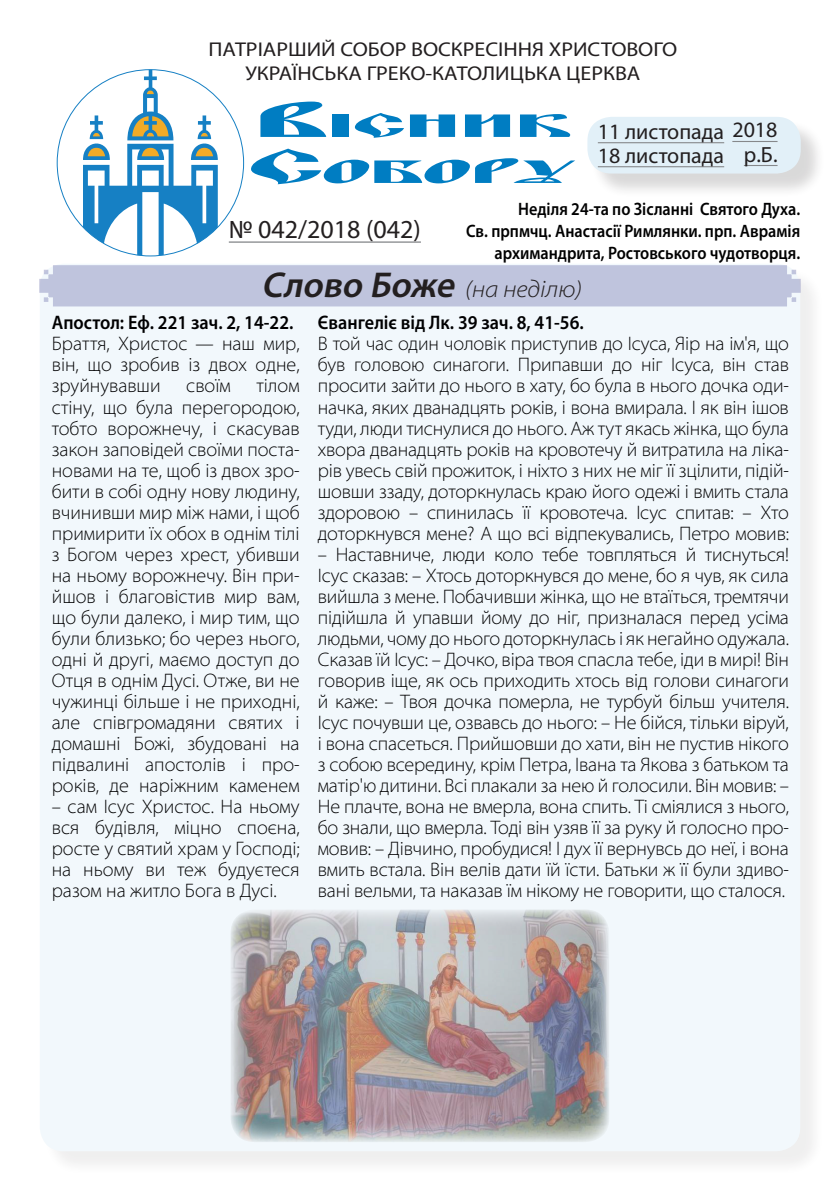
<style>
.page{position:relative;width:840px;height:1191px;background:#fff}
.page>*{position:absolute;margin:0;border:0;box-sizing:border-box;transform-origin:0 0}
.ВІСНИК_СОБОРУ{font:31px/46px "Blagovest Five";color:#007dc2;scale:2.79 1}
.Неділя_Текст{font:26px "Myriad Pro";color:#231f20}
.Назва_рубрики{font:italic 300 semi-expanded 24px "Myriad Pro";color:#231f20}
.Неділя_Текст-2{font:22px "Myriad Pro";color:#231f20}
.t1{font:20px "Myriad Pro";color:#231f20;scale:1.1 1}
.Текст_читання{font:300 semi-expanded 19.6px/21px "Myriad Pro";color:#000001;text-align:justify;scale:.93 1}
.Текст_читання-2{font:600 19.6px "Myriad Pro";color:#000001;scale:.93 1}
.День_календаря{font:600 18px/22px "Myriad Pro";color:#000001;text-align:right;scale:.9 1}
.s1{font-size:44.4px}
.s2{font-weight:600;font-stretch:normal;font-size:36px}
</style>
<div class="page">
<div style="left:43px;top:267px;width:782px;height:909px;background:#f4f4f4"></div>
<div style="left:40px;top:264px;width:759px;height:887px;background:#f2f8fc;border-radius:24px"></div>
<div style="left:39px;top:265px;width:761px;height:41px;background:#bfc4dd"></div>
<div style="left:590px;top:120px;width:234px;height:78px;background:#231f20;opacity:.75"></div>
<div style="left:587px;top:117px;width:213px;height:56px;background:#e2f0f8;border-radius:24px"></div>
<svg style="left:56px;top:69px;width:188px;height:188px"></svg>
<hr style="left:229px;top:241px;width:191px;height:2px;background:#86888b">
<hr style="left:732px;top:141px;width:45px;height:1px;background:#86888b">
<hr style="left:743px;top:165px;width:34px;height:1px;background:#86888b">
<hr style="left:597px;top:142px;width:126px;height:1px;background:#86888b">
<hr style="left:597px;top:166px;width:126px;height:1px;background:#86888b">
<img style="left:231px;top:910px;width:378px;height:232px">
<p class="t1" style="left:208px;top:37px;width:427px">ПАТРІАРШИЙ СОБОР ВОСКРЕСІННЯ ХРИСТОВОГО</p>
<p class="t1" style="left:245px;top:61px;width:360px">УКРАЇНСЬКА ГРЕКО-КАТОЛИЦЬКА ЦЕРКВА</p>
<p class="ВІСНИК_СОБОРУ" style="left:249px;top:102px;width:118px"><span class="s1">В</span>існик<br><span class="s1">С</span>обору</p>
<p class="Неділя_Текст-2" style="left:597px;top:118px;width:181px">11 листопада 2018</p>
<p class="Неділя_Текст-2" style="left:743px;top:141px;width:35px">р.Б.</p>
<p class="Неділя_Текст-2" style="left:597px;top:142px;width:128px">18 листопада</p>
<p class="День_календаря" style="left:466px;top:197px;width:372px">Неділя 24-та по Зісланні Святого Духа.<br>Св. прпмчц. Анастасії Римлянки. прп. Аврамія архимандрита, Ростовського чудотворця.</p>
<p class="Неділя_Текст" style="left:229px;top:213px;width:193px">№ 042/2018 (042)</p>
<p class="Назва_рубрики" style="left:261px;top:276px;width:322px"><span class="s2">Слово Боже</span> (на неділю)</p>
<p class="Текст_читання-2" style="left:52px;top:310px;width:261px">Апостол: Еф. 221 зач. 2, 14-22.</p>
<p class="Текст_читання" style="left:52px;top:334px;width:268px">Браття, Христoс — наш мир, він, що зробив із двох одне, зруйнувавши</p>
<p class="Текст_читання" style="left:52px;top:376px;width:268px;text-indent:204px">тілом стіну, що була перегородою, тобто ворожнечу, і скасував закон заповідей своїми поста&shy;новами на те, щоб із двох зро&shy;бити в собі одну нову людину, вчинивши мир між нами, і щоб примирити їх обох в однім тілі з Богом через хрест, убивши на ньому ворожнечу. Він при&shy;йшов і благовістив мир вам, що були далеко, і мир тим, що були близько; бо через нього, одні й другі, маємо доступ до Отця в однім Дусі. Отже, ви не чужинці більше і не приходні, але співгромадяни святих і домашні Божі, збудовані на підвалині апостолів і про&shy;років, де наріжним каменем</p>
<p class="Текст_читання" style="left:52px;top:796px;width:268px">– сам Ісус Христос. На ньому вся будівля, міцно споєна, росте у святий храм у Господі; на ньому ви теж будуєтеся разом на житло Бога в Дусі.</p>
<p class="Текст_читання" style="left:186px;top:376px;width:49px">своїм</p>
<p class="Текст_читання-2" style="left:317px;top:310px;width:287px">Євангеліє від Лк. 39 зач. 8, 41-56.</p>
<p class="Текст_читання" style="left:317px;top:334px;width:508px">В той час один чоловік приступив до Ісуса, Яір на ім'я, що був головою синагоги. Припавши до ніг Ісуса, він став просити зайти до нього в хату, бо була в нього дочка оди&shy;начка, яких дванадцять років, і вона вмирала. І як він ішов туди, люди тиснулися до нього. Аж тут якась жінка, що була хвора дванадцять років на кровотечу й витратила на ліка&shy;рів увесь свій прожиток, і ніхто з них не міг її зцілити, підій&shy;шовши ззаду, доторкнулась краю його одежі і вмить стала здоровою – спинилась її кровотеча. Ісус спитав: – Хто доторкнувся мене? А що всі відпекувались, Петро мовив:</p>
<p class="Текст_читання" style="left:317px;top:544px;width:508px">– Наставниче, люди коло тебе товпляться й тиснуться!<br>Ісус сказав: – Хтось доторкнувся до мене, бо я чув, як сила вийшла з мене. Побачивши жінка, що не втаїться, тремтячи підійшла й упавши йому до ніг, призналася перед усіма людьми, чому до нього доторкнулась і як негайно одужала.<br>Сказав їй Ісус: – Дочко, віра твоя спасла тебе, іди в мирі! Він говорив іще, як ось приходить хтось від голови синагоги й каже: – Твоя дочка померла, не турбуй більш учителя.<br>Ісус почувши це, озвавсь до нього: – Не бійся, тільки віруй, і вона спасеться. Прийшовши до хати, він не пустив нікого з собою всередину, крім Петра, Івана та Якова з батьком та матір'ю дитини. Всі плакали за нею й голосили. Він мовив: – Не плачте, вона не вмерла, вона спить. Ті сміялися з нього, бо знали, що вмерла. Тоді він узяв її за руку й голосно про&shy;мовив: – Дівчино, пробудися! І дух її вернувсь до неї, і вона вмить встала. Він велів дати їй їсти. Батьки ж її були здиво&shy;вані вельми, та наказав їм нікому не говорити, що сталося.</p>
</div>
